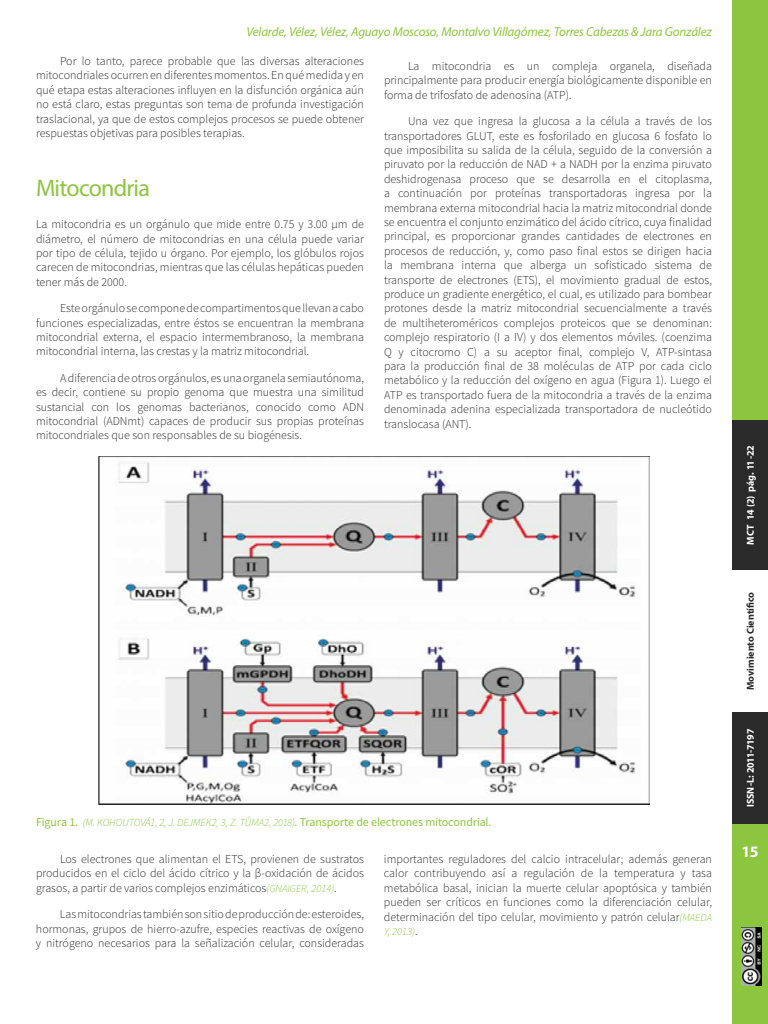
<style>
.page{position:relative;width:768px;height:1024px;background:#fff}
.page>*{position:absolute;margin:0;border:0;box-sizing:border-box;transform-origin:0 0}
.t1{font:24px "Myriad Pro";letter-spacing:-.03em;color:#8cc63f}
.t2{font:700 16px "Myriad Pro";color:#fff}
.t3{font:italic 13px "Myriad Pro";letter-spacing:-.015em;color:#8cc63f}
.t4{font:300 12px/14.4px "Source Sans Pro";color:#2a2a2a;text-align:justify}
.t5{font:12px "Source Sans Pro";letter-spacing:-.01em;color:#8cc63f}
.t6{font:italic 300 10.8px "Source Sans Pro";color:#8cc63f}
.t7{font:700 10px "Myriad Pro";letter-spacing:-.01em;color:#fff}
.t8{font:700 10px "Myriad Pro";color:#2a2a2a}
.s1{font-weight:300;font-style:italic;font-size:10.8px}
.s2{font-style:italic;font-size:10.8px;color:#8cc63f}
.s3{font-style:normal;font-size:12px;color:#2a2a2a}
</style>
<div class="page">
<div style="left:732px;top:712px;width:36px;height:312px;background:#8cc63f"></div>
<div style="left:732px;top:0;width:36px;height:570px;background:#8cc63f"></div>
<div style="left:732px;top:420px;width:36px;height:150px;background:#2a2a2a"></div>
<div style="left:732px;top:712px;width:36px;height:112px;background:#2a2a2a"></div>
<img style="left:741px;top:928px;width:20px;height:58px">
<img style="left:99px;top:456px;width:550px;height:349px">
<p class="t3" style="left:247px;top:23px;width:467px">Velarde, Vélez, Vélez, Aguayo Moscoso, Montalvo Villagómez, Torres Cabezas &amp; Jara González</p>
<p class="t4" style="left:36px;top:54px;width:330px;text-indent:24px">Por lo tanto, parece probable que las diversas alteraciones mitocondriales ocurren en diferentes momentos. En qué medida y en qué etapa estas alteraciones influyen en la disfunción orgánica aún no está claro, estas preguntas son tema de profunda investigación traslacional, ya que de estos complejos procesos se puede obtener respuestas objetivas para posibles terapias.</p>
<h1 class="t1" style="left:36px;top:173px;width:115px">Mitocondria</h1>
<p class="t4" style="left:36px;top:217px;width:330px">La mitocondria es un orgánulo que mide entre 0.75 y 3.00 μm de diámetro, el número de mitocondrias en una célula puede variar por tipo de célula, tejido u órgano. Por ejemplo, los glóbulos rojos carecen de mitocondrias, mientras que las células hepáticas pueden tener más de 2000.</p>
<p class="t4" style="left:36px;top:301px;width:330px;text-indent:24px">Este orgánulo se compone de compartimentos que llevan a cabo funciones especializadas, entre éstos se encuentran la membrana mitocondrial externa, el espacio intermembranoso, la membrana mitocondrial interna, las crestas y la matriz mitocondrial.</p>
<p class="t4" style="left:36px;top:371px;width:330px;text-indent:24px">A diferencia de otros orgánulos, es una organela semiautónoma, es decir, contiene su propio genoma que muestra una similitud sustancial con los genomas bacterianos, conocido como ADN mitocondrial (ADNmt) capaces de producir sus propias proteínas mitocondriales que son responsables de su biogénesis.</p>
<p class="t4" style="left:384px;top:59px;width:330px;text-indent:24px">La mitocondria es un compleja organela, diseñada principalmente para producir energía biológicamente disponible en forma de trifosfato de adenosina (ATP).</p>
<p class="t4" style="left:384px;top:114px;width:330px;text-indent:24px">Una vez que ingresa la glucosa a la célula a través de los transportadores GLUT, este es fosforilado en glucosa 6 fosfato lo que imposibilita su salida de la célula, seguido de la conversión a piruvato por la reducción de NAD + a NADH por la enzima piruvato deshidrogenasa proceso que se desarrolla en el citoplasma, a continuación por proteínas transportadoras ingresa por la membrana externa mitocondrial hacia la matriz mitocondrial donde se encuentra el conjunto enzimático del ácido cítrico, cuya finalidad principal, es proporcionar grandes cantidades de electrones en procesos de reducción, y, como paso final estos se dirigen hacia la membrana interna que alberga un sofisticado sistema de transporte de electrones (ETS), el movimiento gradual de estos, produce un gradiente energético, el cual, es utilizado para bombear protones desde la matriz mitocondrial secuencialmente a través de multiheteroméricos complejos proteicos que se denominan: complejo respiratorio (I a IV) y dos elementos móviles. (coenzima Q y citocromo C) a su aceptor final, complejo V, ATP-sintasa para la producción final de 38 moléculas de ATP por cada ciclo metabólico y la reducción del oxígeno en agua (Figura 1). Luego el ATP es transportado fuera de la mitocondria a través de la enzima denominada adenina especializada transportadora de nucleótido translocasa (ANT).</p>
<p class="t5" style="left:36px;top:815px;width:457px">Figura 1. <span class="s1">(M. KOHOUTOVÁ1, 2, J. DEJMEK2, 3, Z. TŮMA2, 2018)</span>. Transporte de electrones mitocondrial.</p>
<p class="t4" style="left:36px;top:852px;width:330px;text-indent:24px">Los electrones que alimentan el ETS, provienen de sustratos producidos en el ciclo del ácido cítrico y la β-oxidación de ácidos grasos, a partir de varios complejos enzimáticos<span class="s2">(GNAIGER, 2014)</span>.</p>
<p class="t4" style="left:36px;top:907px;width:330px;text-indent:24px">Las mitocondrias también son sitio de producción de: esteroides, hormonas, grupos de hierro-azufre, especies reactivas de oxígeno y nitrógeno necesarios para la señalización celular, consideradas</p>
<p class="t4" style="left:384px;top:852px;width:330px">importantes reguladores del calcio intracelular; además generan calor contribuyendo así a regulación de la temperatura y tasa metabólica basal, inician la muerte celular apoptósica y también pueden ser críticos en funciones como la diferenciación celular, determinación del tipo celular, movimiento y patrón celular<span class="s2">(MAEDA</span></p>
<p class="t6" style="left:384px;top:925px;width:35px">Y, 2013)<span class="s3">.</span></p>
<p class="t7" style="left:744px;top:545px;width:101px;rotate:-90deg">MCT 14 (2) pág. 11-22</p>
<p class="t8" style="left:744px;top:690px;width:100px;rotate:-90deg">Movimiento Científico</p>
<p class="t7" style="left:744px;top:807px;width:80px;rotate:-90deg">ISSN-L: 2011-7197</p>
<h2 class="t2" style="left:741px;top:841px;width:19px">15</h2>
</div>
